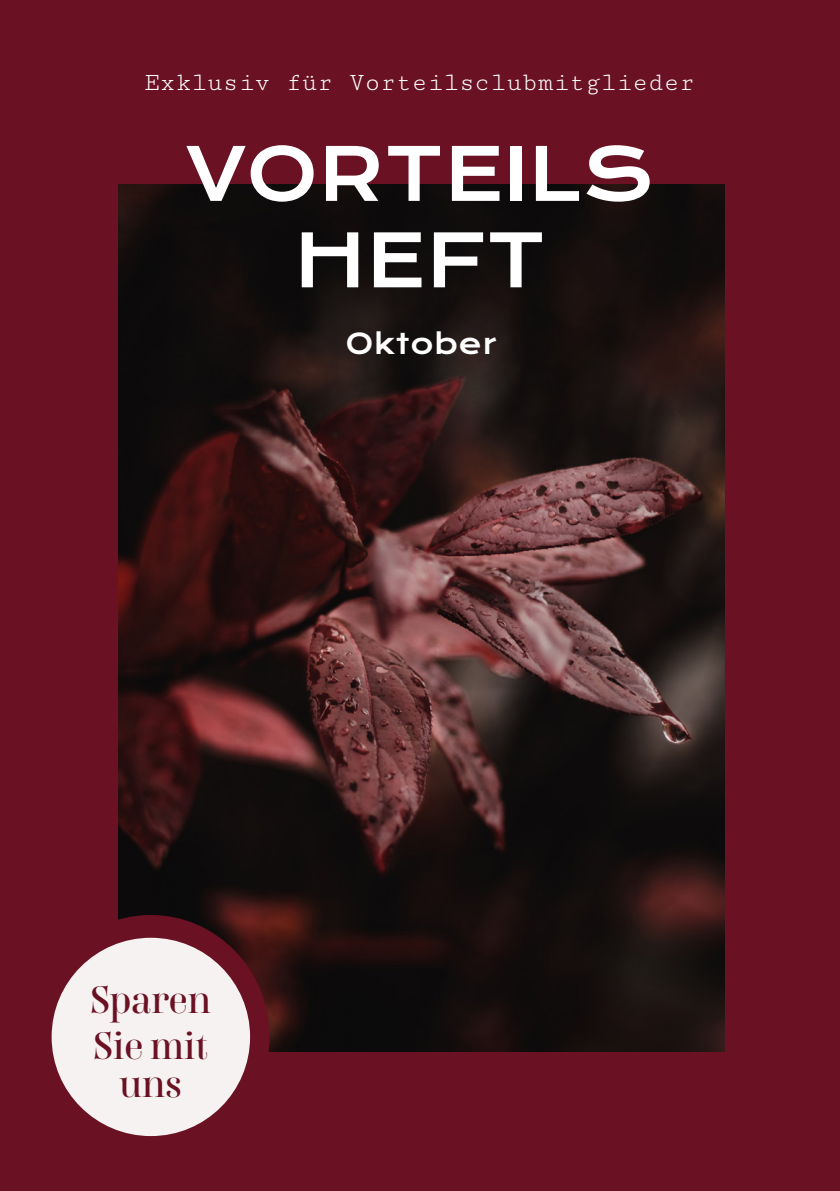
<style>
.page{position:relative;width:840px;height:1191px;background:#fff}
.page>*{position:absolute;margin:0;border:0;box-sizing:border-box;transform-origin:0 0}
.t1{font:72px/86.4px "Krona One";color:#fff;text-align:center}
.t2{font:38px/45.6px "Carina Pro";color:#6a1123}
.t3{font:28px "Krona One";letter-spacing:.025em;color:#fff}
.t4{font:26px "Cutive Mono";color:#fff}
</style>
<div class="page">
<div style="left:0;top:0;width:839px;height:1191px;background:#6a1123"></div>
<img style="left:118px;top:184px;width:606px;height:867px">
<div style="left:32px;top:915px;width:237px;height:243px;background:#6a1123;border-radius:50%"></div>
<div style="left:52px;top:937px;width:198px;height:199px;background:#f5f2f1;border-radius:50%"></div>
<p class="t4" style="left:144px;top:69px;width:552px">Exklusiv für Vorteilsclubmitglieder</p>
<h1 class="t1" style="left:186px;top:131px;width:469px">VORTEILS<br>HEFT</h1>
<p class="t3" style="left:345px;top:326px;width:153px">Oktober</p>
<h2 class="t2" style="left:91px;top:977px;width:122px">Sparen<br>Sie mit</h2>
<h2 class="t2" style="left:119px;top:1061px;width:64px">uns</h2>
</div>
